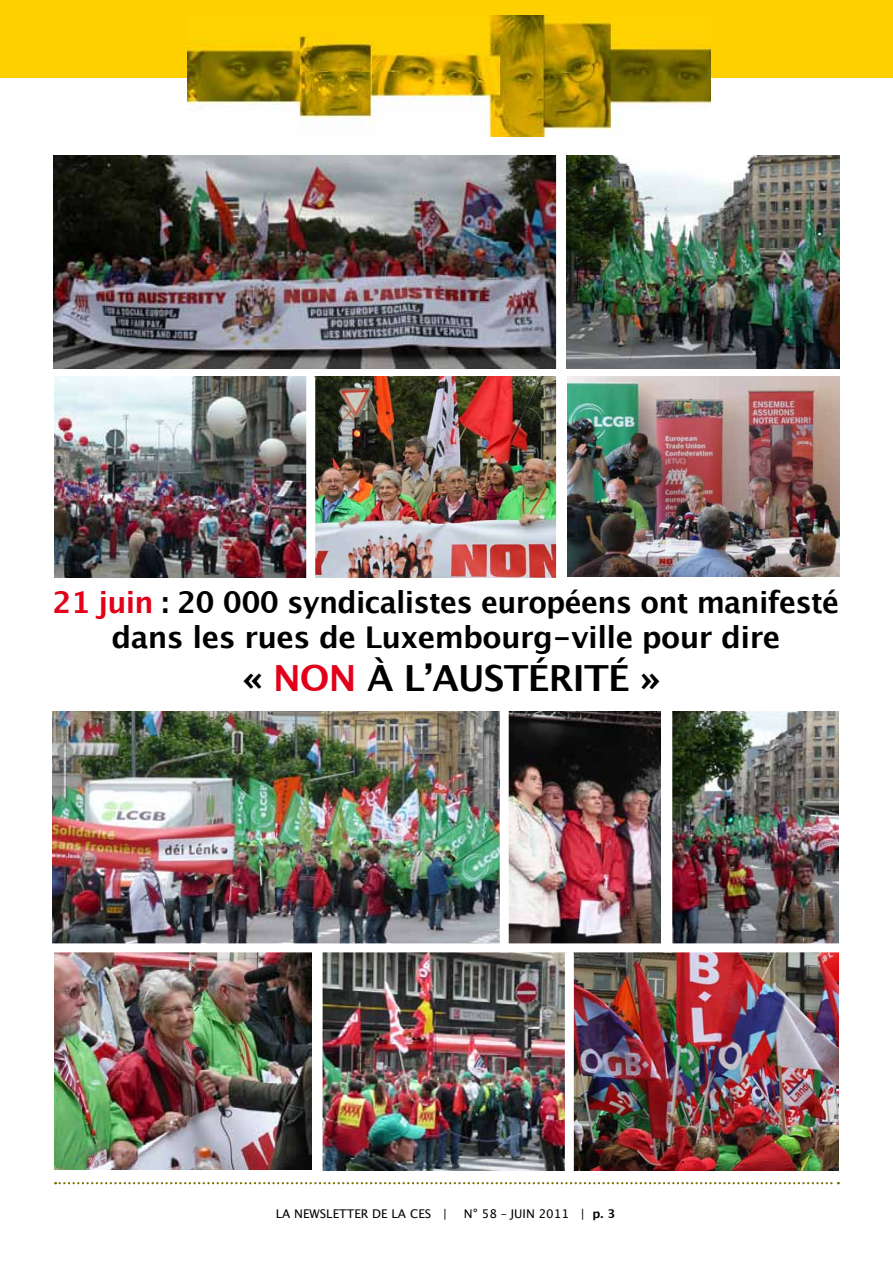
<style>
.page{position:relative;width:893px;height:1263px;background:#fff}
.page>*{position:absolute;margin:0;border:0;box-sizing:border-box;transform-origin:0 0}
.t1{font:700 36px "Lucida Grande";letter-spacing:-.02em;color:#000}
.t2{font:700 30px/34.5px "Lucida Grande";letter-spacing:-.025em;color:#000;text-align:center}
.t3{font:12px "Lucida Grande";color:#000}
.s1{color:#e2001a}
.s2{font-weight:700}
</style>
<div class="page">
<div style="left:0;top:0;width:893px;height:78px;background:#ffd000"></div>
<img style="left:188px;top:15px;width:522px;height:121px">
<svg style="left:55px;top:1182px;width:784px;height:2px"></svg>
<img style="left:54px;top:155px;width:502px;height:213px">
<img style="left:567px;top:155px;width:272px;height:213px">
<img style="left:574px;top:952px;width:265px;height:219px">
<img style="left:567px;top:376px;width:273px;height:201px">
<img style="left:54px;top:952px;width:257px;height:217px">
<img style="left:323px;top:952px;width:242px;height:219px">
<img style="left:54px;top:376px;width:252px;height:202px">
<img style="left:672px;top:711px;width:167px;height:232px">
<img style="left:315px;top:376px;width:241px;height:202px">
<img style="left:53px;top:711px;width:447px;height:232px">
<img style="left:509px;top:711px;width:152px;height:232px">
<p class="t2" style="left:53px;top:586px;width:788px"><span class="s1">21 juin</span> : 20 000 syndicalistes européens ont manifesté dans les rues de Luxembourg-ville pour dire</p>
<p class="t1" style="left:242px;top:657px;width:265px">« <span class="s1">Non</span> à l’austér</p>
<p class="t1" style="left:573px;top:657px;width:89px">ité »</p>
<p class="t3" style="left:276px;top:1207px;width:65px">LA NEWSLETTER</p>
<p class="t3" style="left:372px;top:1207px;width:53px">DE LA CES</p>
<p class="t3" style="left:443px;top:1207px;width:6px">|</p>
<p class="t3" style="left:462px;top:1207px;width:154px">N° 58 – juin 2011 | <span class="s2">p. 3</span></p>
</div>
